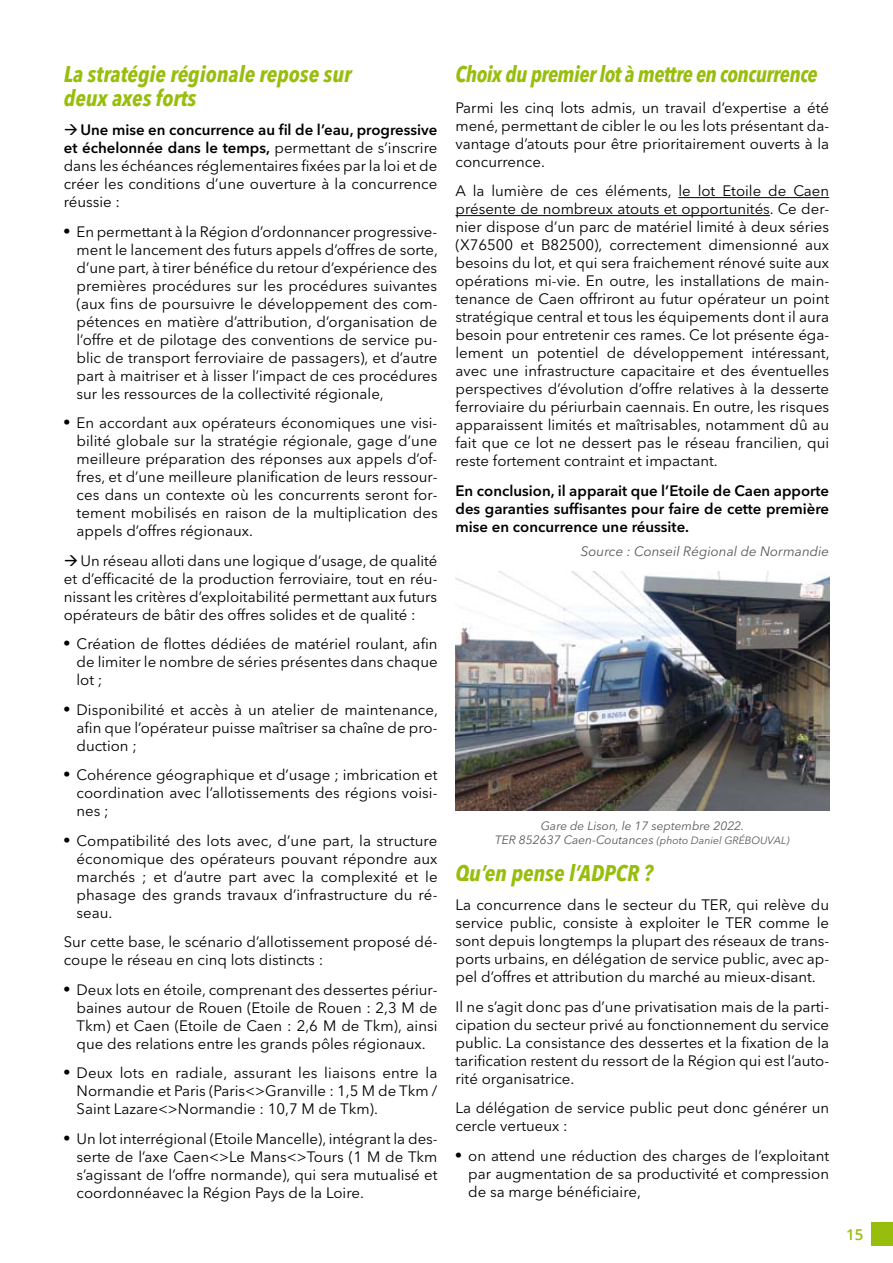
<style>
.page{position:relative;width:893px;height:1263px;background:#fff}
.page>*{position:absolute;margin:0;border:0;box-sizing:border-box;transform-origin:0 0}
.t1{font:italic 700 condensed 22.5px/24px "Avenir Next LT Pro";color:#97be0d}
.t2{font:italic 700 condensed 22.5px "Avenir Next LT Pro";letter-spacing:-.02em;color:#97be0d;scale:.96 1}
.t3{font:15px/18px "Avenir Next LT Pro";color:#000;text-align:justify}
.t4{font:600 15px/18px "Avenir Next LT Pro";color:#000;text-align:justify}
.t5{font:600 15px "Open Sans";color:#97be0d}
.t6{font:italic 13.5px "Avenir Next LT Pro";color:#58585a}
.t7{font:italic 12px/14.4px "Avenir Next LT Pro";color:#58585a;text-align:center}
.s1{font-weight:600}
.s2{font-family:"Times";font-size:18px}
.s3{font-size:10.5px}
</style>
<div class="page">
<div style="left:871px;top:1222px;width:22px;height:24px;background:#97be0d"></div>
<hr style="left:678px;top:197px;width:151px;height:1px;background:#000">
<hr style="left:455px;top:215px;width:315px;height:1px;background:#000">
<img style="left:455px;top:572px;width:374px;height:238px">
<h1 class="t1" style="left:64px;top:62px;width:289px">La stratégie régionale repose sur deux axes forts</h1>
<p class="t3" style="left:64px;top:121px;width:375px">→<span class="s1">Une mise en concurrence au fil de l’eau, progressive et échelonnée dans le temps,</span> permettant de s’inscrire dans les échéances réglementaires fixées par la loi et de créer les conditions d’une ouverture à la concurrence réussie :</p>
<p class="t3" style="left:77px;top:223px;width:363px;text-indent:-13px"><span class="s2">•</span> En permettant à la Région d’ordonnancer progressive&shy;ment le lancement des futurs appels d’offres de sorte, d’une part, à tirer bénéfice du retour d’expérience des premières procédures sur les procédures suivantes (aux fins de poursuivre le développement des com&shy;pétences en matière d’attribution, d’organisation de l’offre et de pilotage des conventions de service pu&shy;blic de transport ferroviaire de passagers), et d’autre part à maitriser et à lisser l’impact de ces procédures sur les ressources de la collectivité régionale,</p>
<p class="t3" style="left:77px;top:414px;width:363px;text-indent:-13px"><span class="s2">•</span> En accordant aux opérateurs économiques une visi&shy;bilité globale sur la stratégie régionale, gage d’une meilleure préparation des réponses aux appels d’of&shy;fres, et d’une meilleure planification de leurs ressour&shy;ces dans un contexte où les concurrents seront for&shy;tement mobilisés en raison de la multiplication des appels d’offres régionaux.</p>
<p class="t3" style="left:64px;top:551px;width:375px">→Un réseau alloti dans une logique d’usage, de qualité et d’efficacité de la production ferroviaire, tout en réu&shy;nissant les critères d’exploitabilité permettant aux futurs opérateurs de bâtir des offres solides et de qualité :</p>
<p class="t3" style="left:77px;top:635px;width:363px;text-indent:-13px"><span class="s2">•</span> Création de flottes dédiées de matériel roulant, afin de limiter le nombre de séries présentes dans chaque lot ;</p>
<p class="t3" style="left:77px;top:700px;width:363px;text-indent:-13px"><span class="s2">•</span> Disponibilité et accès à un atelier de maintenance, afin que l’opérateur puisse maîtriser sa chaîne de pro&shy;duction ;</p>
<p class="t3" style="left:77px;top:766px;width:362px;text-indent:-13px"><span class="s2">•</span> Cohérence géographique et d’usage ; imbrication et coordination avec l’allotissements des régions voisi&shy;nes ;</p>
<p class="t3" style="left:77px;top:831px;width:363px;text-indent:-13px"><span class="s2">•</span> Compatibilité des lots avec, d’une part, la structure économique des opérateurs pouvant répondre aux marchés ; et d’autre part avec la complexité et le phasage des grands travaux d’infrastructure du ré&shy;seau.</p>
<p class="t3" style="left:64px;top:933px;width:375px">Sur cette base, le scénario d’allotissement proposé dé&shy;coupe le réseau en cinq lots distincts :</p>
<p class="t3" style="left:77px;top:980px;width:362px;text-indent:-13px"><span class="s2">•</span> Deux lots en étoile, comprenant des dessertes périur&shy;baines autour de Rouen (Etoile de Rouen : 2,3 M de Tkm) et Caen (Etoile de Caen : 2,6 M de Tkm), ainsi que des relations entre les grands pôles régionaux.</p>
<p class="t3" style="left:77px;top:1064px;width:362px;text-indent:-13px"><span class="s2">•</span> Deux lots en radiale, assurant les liaisons entre la Normandie et Paris (Paris&lt;&gt;Granville : 1,5 M de Tkm / Saint Lazare&lt;&gt;Normandie : 10,7 M de Tkm).</p>
<p class="t3" style="left:77px;top:1129px;width:363px;text-indent:-13px"><span class="s2">•</span> Un lot interrégional (Etoile Mancelle), intégrant la des&shy;serte de l’axe Caen&lt;&gt;Le Mans&lt;&gt;Tours (1 M de Tkm s’agissant de l’offre normande), qui sera mutualisé et coordonnéavec la Région Pays de la Loire.</p>
<h1 class="t2" style="left:455px;top:60px;width:379px">Choix du premier lot à mettre en concurrence</h1>
<p class="t3" style="left:455px;top:98px;width:375px">Parmi les cinq lots admis, un travail d’expertise a été mené, permettant de cibler le ou les lots présentant da&shy;vantage d’atouts pour être prioritairement ouverts à la concurrence.</p>
<p class="t3" style="left:455px;top:182px;width:376px">A la lumière de ces éléments, le lot Etoile de Caen présente de nombreux atouts et opportunités. Ce der&shy;nier dispose d’un parc de matériel limité à deux séries (X76500 et B82500), correctement dimensionné aux besoins du lot, et qui sera fraichement rénové suite aux opérations mi-vie. En outre, les installations de main&shy;tenance de Caen offriront au futur opérateur un point stratégique central et tous les équipements dont il aura besoin pour entretenir ces rames. Ce lot présente éga&shy;lement un potentiel de développement intéressant, avec une infrastructure capacitaire et des éventuelles perspectives d’évolution d’offre relatives à la desserte ferroviaire du périurbain caennais. En outre, les risques apparaissent limités et maîtrisables, notamment dû au fait que ce lot ne dessert pas le réseau francilien, qui reste fortement contraint et impactant.</p>
<p class="t4" style="left:455px;top:481px;width:375px">En conclusion, il apparait que l’Etoile de Caen apporte des garanties suffisantes pour faire de cette première mise en concurrence une réussite.</p>
<p class="t6" style="left:581px;top:544px;width:250px">Source : Conseil Régional de Normandie</p>
<p class="t7" style="left:495px;top:818px;width:296px">Gare de Lison, le 17 septembre 2022.<br>TER 852637 Caen-Coutances <span class="s3">(photo Daniel Grébouval)</span></p>
<h1 class="t1" style="left:455px;top:861px;width:199px">Qu’en pense l’ADPCR ?</h1>
<p class="t3" style="left:455px;top:896px;width:375px">La concurrence dans le secteur du TER, qui relève du service public, consiste à exploiter le TER comme le sont depuis longtemps la plupart des réseaux de trans&shy;ports urbains, en délégation de service public, avec ap&shy;pel d’offres et attribution du marché au mieux-disant.</p>
<p class="t3" style="left:455px;top:997px;width:375px">Il ne s’agit donc pas d’une privatisation mais de la parti&shy;cipation du secteur privé au fonctionnement du service public. La consistance des dessertes et la fixation de la tarification restent du ressort de la Région qui est l’auto&shy;rité organisatrice.</p>
<p class="t3" style="left:455px;top:1099px;width:375px">La délégation de service public peut donc générer un cercle vertueux :</p>
<p class="t3" style="left:468px;top:1146px;width:362px;text-indent:-13px"><span class="s2">•</span> on attend une réduction des charges de l’exploitant par augmentation de sa productivité et compression de sa marge bénéficiaire,</p>
<p class="t5" style="left:846px;top:1224px;width:19px">15</p>
</div>
